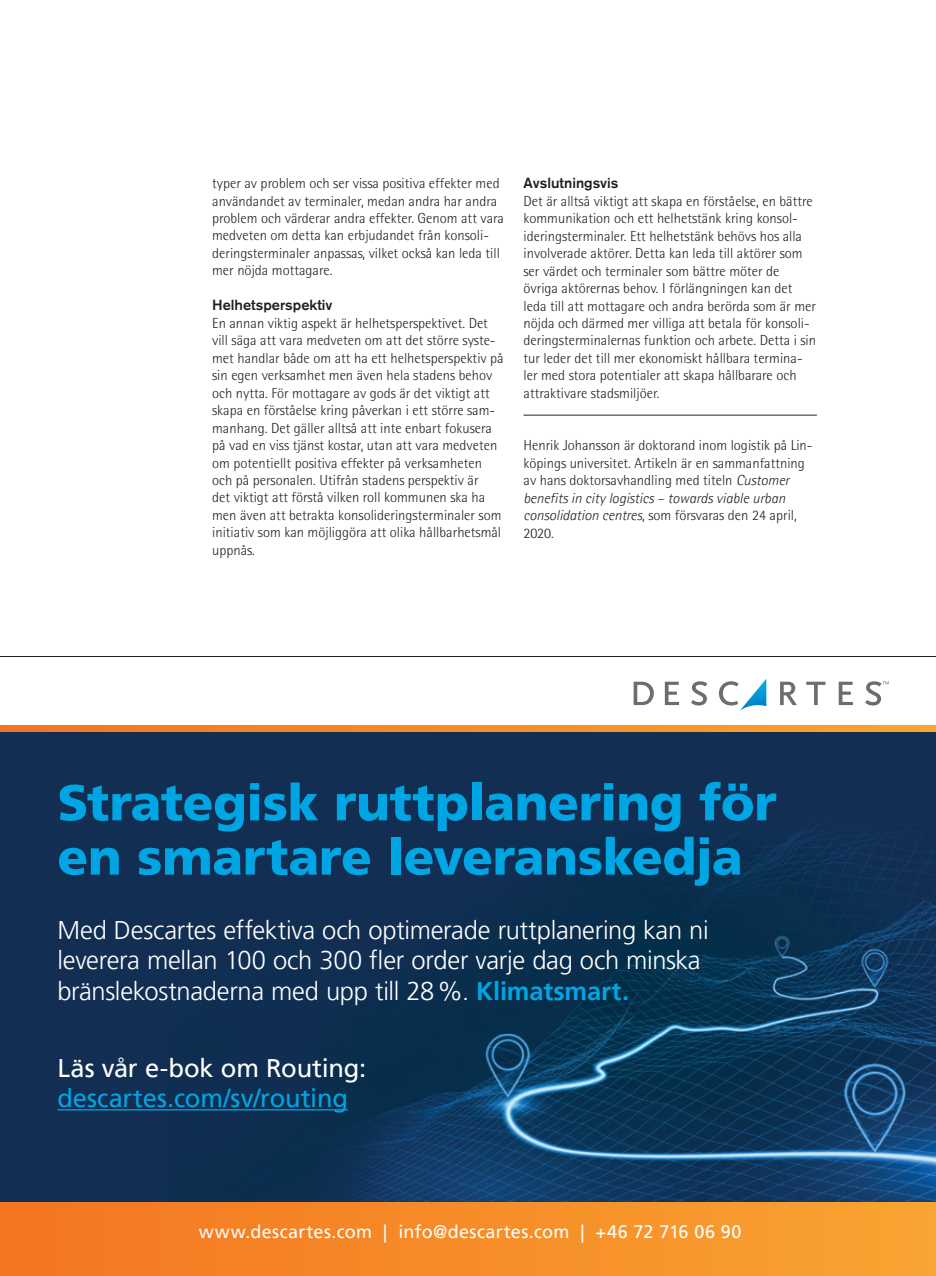
<style>
.page{position:relative;width:936px;height:1276px;background:#fff}
.page>*{position:absolute;margin:0;border:0;box-sizing:border-box;transform-origin:0 0}
.t1{font:900 50.4px/54.3px "Frutiger LT Pro";letter-spacing:-.005em;color:#00a5e3}
.t2{font:300 25.5px/30.6px "Frutiger LT Pro";letter-spacing:-.01em;color:#fff}
.t3{font:25.5px/30px "Frutiger LT Pro";letter-spacing:-.005em;color:#00a5e3}
.t4{font:18px "Frutiger LT Pro";letter-spacing:.02em;color:#fff}
.Bröd_sh1{font:300 14.55px/17.4px "Agfa Rotis Semisans";color:#231f20}
.Mellis_sh3{font:500 14.55px "Akzidenz Grotesk BQ";color:#231f20}
.s1{font-style:italic}
.s2{font-weight:700;color:#00a5e3}
.s3{color:#fff}
</style>
<div class="page">
<div style="left:0;top:1201px;width:935px;height:75px;background:linear-gradient(to right,#f37421,#f9a431)"></div>
<img style="left:0;top:732px;width:935px;height:469px">
<svg style="left:633px;top:681px;width:20px;height:24px"></svg>
<svg style="left:664px;top:681px;width:15px;height:24px"></svg>
<svg style="left:691px;top:681px;width:16px;height:24px"></svg>
<svg style="left:719px;top:679px;width:47px;height:31px"></svg>
<svg style="left:780px;top:681px;width:16px;height:24px"></svg>
<svg style="left:806px;top:681px;width:19px;height:24px"></svg>
<svg style="left:838px;top:681px;width:14px;height:24px"></svg>
<svg style="left:865px;top:681px;width:23px;height:24px"></svg>
<svg style="left:0;top:725px;width:935px;height:7px;background:#f68c29"></svg>
<hr style="left:57px;top:1109px;width:291px;height:1px;background:#00a5e3">
<hr style="left:0;top:656px;width:935px;height:1px;background:#231f20">
<hr style="left:523px;top:415px;width:293px;height:1px;background:#231f20">
<p class="Bröd_sh1" style="left:212px;top:174px;width:293px">typer av problem och ser vissa positiva effekter med användandet av terminaler, medan andra har andra problem och värderar andra effekter. Genom att vara medveten om detta kan erbjudandet från konsoli&shy;deringsterminaler anpassas, vilket också kan leda till mer nöjda mottagare.</p>
<p class="Mellis_sh3" style="left:212px;top:296px;width:122px">Helhetsperspektiv</p>
<p class="Bröd_sh1" style="left:212px;top:314px;width:293px">En annan viktig aspekt är helhetsperspektivet. Det vill säga att vara medveten om att det större syste&shy;met handlar både om att ha ett helhetsperspektiv på sin egen verksamhet men även hela stadens behov och nytta. För mottagare av gods är det viktigt att skapa en förståelse kring påverkan i ett större sam&shy;manhang. Det gäller alltså att inte enbart fokusera på vad en viss tjänst kostar, utan att vara medveten om potentiellt positiva effekter på verksamheten och på personalen. Utifrån stadens perspektiv är<br>det viktigt att förstå vilken roll kommunen ska ha men även att betrakta konsolideringsterminaler som initiativ som kan möjliggöra att olika hållbarhetsmål uppnås.</p>
<p class="Mellis_sh3" style="left:523px;top:174px;width:96px">Avslutningsvis</p>
<p class="Bröd_sh1" style="left:523px;top:192px;width:294px">Det är alltså viktigt att skapa en förståelse, en bättre kommunikation och ett helhetstänk kring konsol&shy;ideringsterminaler. Ett helhetstänk behövs hos alla involverade aktörer. Detta kan leda till aktörer som ser värdet och terminaler som bättre möter de övriga aktörernas behov. I förlängningen kan det leda till att mottagare och andra berörda som är mer nöjda och därmed mer villiga att betala för konsoli&shy;deringsterminalernas funktion och arbete. Detta i sin tur leder det till mer ekonomiskt hållbara termina&shy;ler med stora potentialer att skapa hållbarare och attraktivare stadsmiljöer.</p>
<p class="Bröd_sh1" style="left:523px;top:436px;width:290px">Henrik Johansson är doktorand inom logistik på Lin&shy;köpings universitet. Artikeln är en sammanfattning av hans doktorsavhandling med titeln <span class="s1">Customer benefits in city logistics – towards viable urban consolidation centres</span>, som försvaras den 24 april, 2020.</p>
<p class="t1" style="left:57px;top:775px;width:720px">Strategisk ruttplanering för en smartare leveranskedja</p>
<p class="t2" style="left:57px;top:914px;width:652px">Med Descartes effektiva och optimerade ruttplanering kan ni leverera mellan 100 och 300 fler order varje dag och minska bränslekostnaderna med upp till 28%. <span class="s2">Klimatsmart.</span></p>
<p class="t3" style="left:57px;top:1053px;width:310px"><span class="s3">Läs vår e-bok om Routing: </span>descartes.com/sv/routing</p>
<p class="t4" style="left:199px;top:1220px;width:544px">www.descartes.com | info@descartes.com | +46 72 716 06 90</p>
</div>
